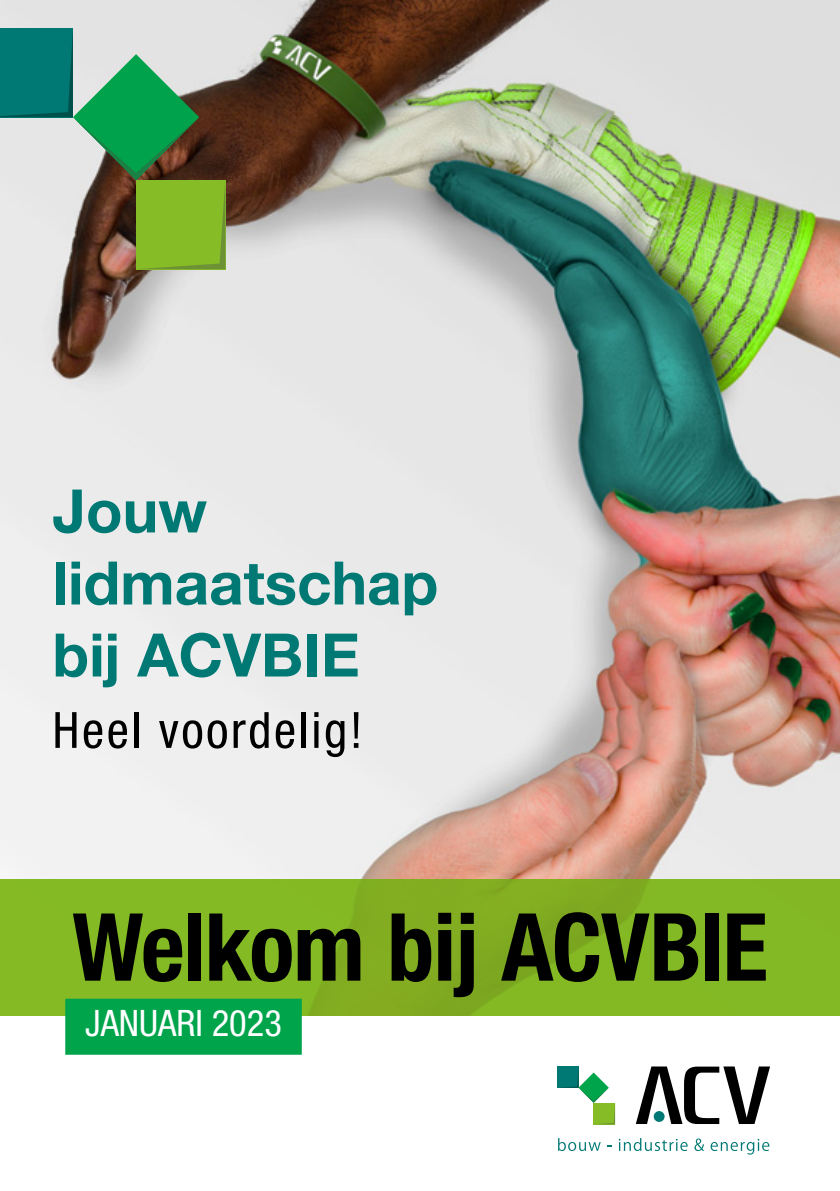
<style>
.page{position:relative;width:840px;height:1191px;background:#fff}
.page>*{position:absolute;margin:0;border:0;box-sizing:border-box;transform-origin:0 0}
.t1{font:700 condensed 94px "Helvetica Neue LT Pro";letter-spacing:-.015em;color:#000}
.t2{font:700 60px/72px "Helvetica Neue LT Pro";color:#007873}
.t3{font:condensed 50px "Helvetica Neue LT Pro";letter-spacing:.05em;color:#000}
.t4{font:condensed 36.6px "Helvetica Neue LT Pro";color:#fff}
</style>
<div class="page">
<svg style="left:635px;top:1066px;width:134px;height:58px"></svg>
<svg style="left:558px;top:1138px;width:42px;height:13px"></svg>
<svg style="left:618px;top:1138px;width:69px;height:13px"></svg>
<svg style="left:694px;top:1138px;width:9px;height:13px"></svg>
<svg style="left:710px;top:1138px;width:59px;height:16px"></svg>
<svg style="left:557px;top:1066px;width:57px;height:58px"></svg>
<img style="left:0;top:0;width:839px;height:879px">
<svg style="left:0;top:879px;width:839px;height:136px;background:#82b522"></svg>
<div style="left:65px;top:998px;width:236px;height:56px;background:#00a44b"></div>
<svg style="left:0;top:28px;width:225px;height:241px;background:#7da47e"></svg>
<p class="t2" style="left:52px;top:474px;width:387px">Jouw lidmaatschap bij ACVBIE</p>
<p class="t3" style="left:52px;top:700px;width:311px">Heel voordelig!</p>
<h1 class="t1" style="left:72px;top:891px;width:696px">Welkom bij ACVBIE</h1>
<p class="t4" style="left:85px;top:1001px;width:198px">JANUARI 2023</p>
</div>
